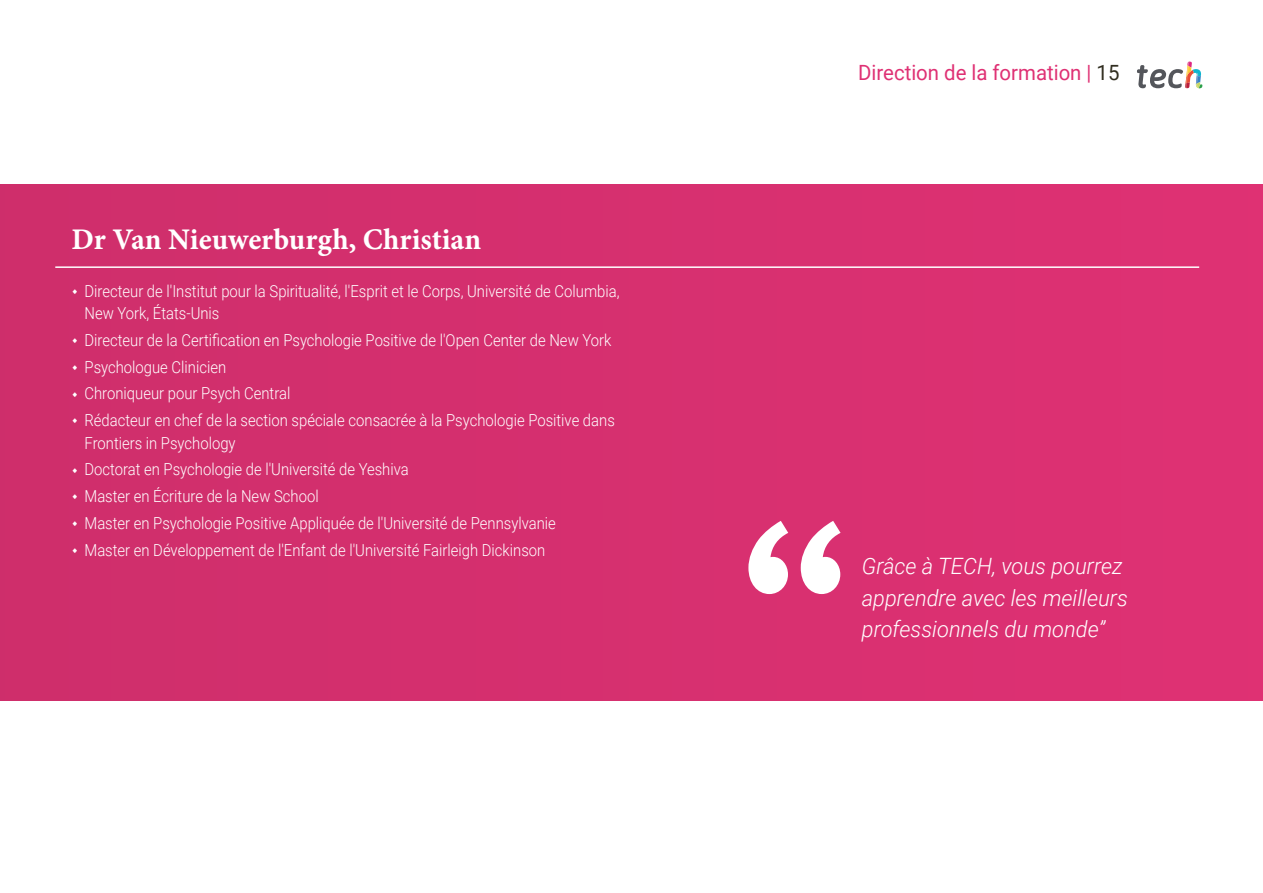
<style>
.page{position:relative;width:1263px;height:893px;background:#fff}
.page>*{position:absolute;margin:0;border:0;box-sizing:border-box;transform-origin:0 0}
.t1{font:30px "Minion Pro Bold Capt";color:#fff}
.t2{font:italic 300 22.5px/31.5px "Roboto";color:#fff}
.t3{font:21px "Roboto";color:#df3174}
.t4{font:300 16.5px/26.7px "Roboto";color:#fff;scale:.9 1}
.s1{color:#312e20}
</style>
<div class="page">
<div style="left:0;top:184px;width:1263px;height:516px;background:#d6306f"></div>
<svg style="left:748px;top:521px;width:92px;height:73px"></svg>
<hr style="left:55px;top:266px;width:1144px;height:2px;background:#fff">
<svg style="left:1137px;top:62px;width:65px;height:27px"></svg>
<h1 class="t1" style="left:71px;top:222px;width:411px">Dr Van Nieuwerburgh, Christian</h1>
<p class="t4" style="left:85px;top:279px;width:596px;line-height:22.5px">Directeur de l'Institut pour la Spiritualité, l'Esprit et le Corps, Université de Columbia,<br>New York, États-Unis</p>
<p class="t4" style="left:85px;top:326px;width:591px">Directeur de la Certification en Psychologie Positive de l'Open Center de New York Psychologue Clinicien<br>Chroniqueur pour Psych Central<br>Rédacteur en chef de la section spéciale consacrée à la Psychologie Positive dans</p>
<p class="t4" style="left:85px;top:429px;width:525px">Frontiers in Psychology<br>Doctorat en Psychologie de l'Université de Yeshiva<br>Master en Écriture de la New School<br>Master en Psychologie Positive Appliquée de l'Université de Pennsylvanie Master en Développement de l'Enfant de l'Université Fairleigh Dickinson</p>
<p class="t3" style="left:858px;top:57px;width:263px">Direction de la formation | <span class="s1">15</span></p>
<h2 class="t2" style="left:862px;top:550px;width:268px">Grâce à TECH, vous pourrez apprendre avec les meilleurs professionnels du monde”</h2>
</div>
